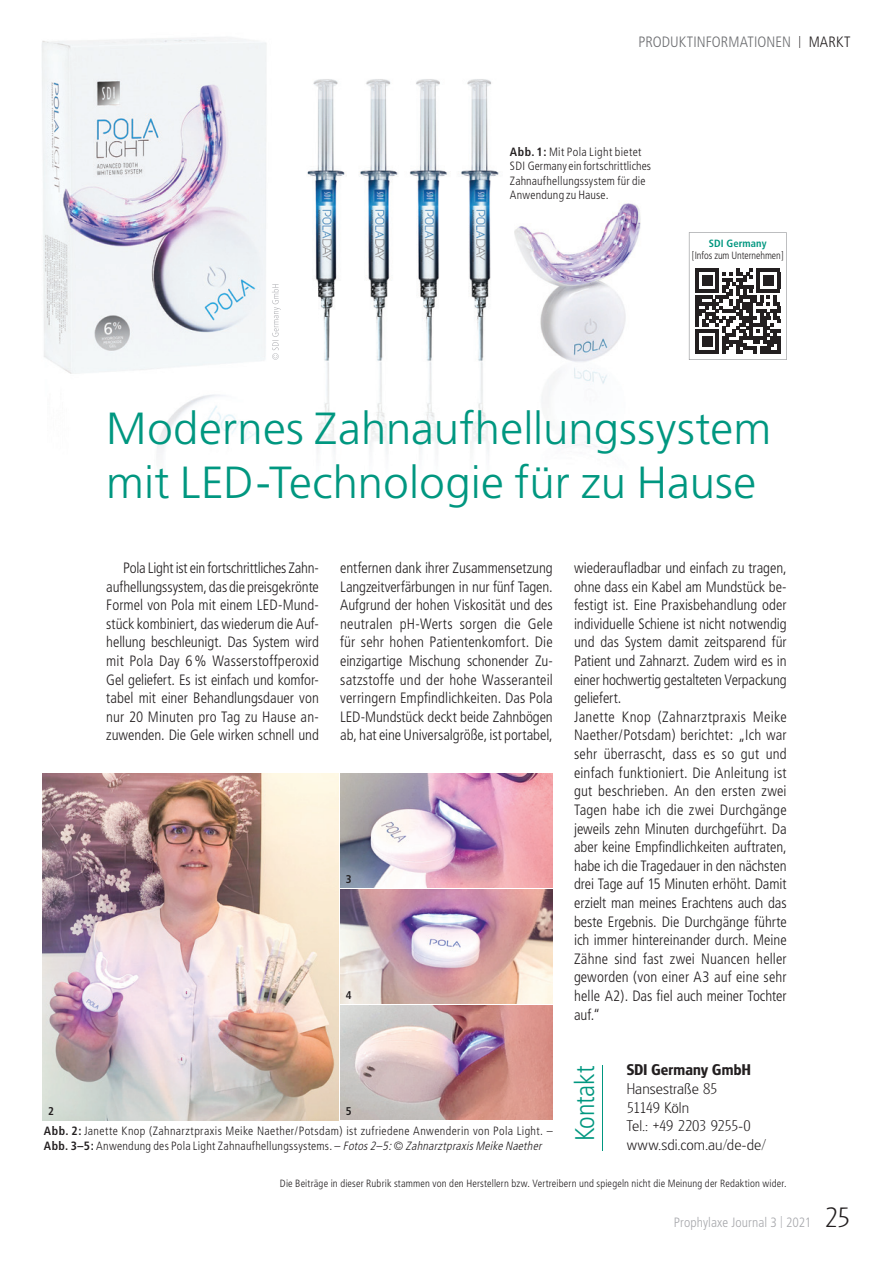
<style>
.page{position:relative;width:893px;height:1263px;background:#fff}
.page>*{position:absolute;margin:0;border:0;box-sizing:border-box;transform-origin:0 0}
.t1{font:300 45px/54px "Frutiger";letter-spacing:.005em;color:#009780}
.t2{font:300 condensed 27px "Frutiger";letter-spacing:-.01em;color:#009780}
.t3{font:300 condensed 15px/18.6px "Frutiger";color:#231f20;text-align:justify}
.t4{font:200 15px/18.6px "Glasgow";letter-spacing:.005em;color:#231f20}
.t5{font:300 condensed 15px "Frutiger";letter-spacing:.005em;color:#6c6d70}
.t6{font:600 15px "Glasgow";letter-spacing:.01em;color:#231f20}
.t7{font:300 condensed 13.5px "Frutiger";letter-spacing:.005em;color:#a8a9ad}
.t8{font:300 condensed 12px/14.4px "Frutiger";letter-spacing:.025em;color:#231f20}
.t9{font:700 condensed 11.25px "Frutiger";color:#231f20}
.t10{font:300 condensed 10.5px "Frutiger";letter-spacing:.015em;color:#231f20}
.t11{font:300 condensed 10.5px "Frutiger";letter-spacing:-.005em;color:#231f20;scale:.96 1}
.t12{font:700 condensed 10.5px "Frutiger";letter-spacing:.015em;color:#009780}
.s1{font-size:12px;color:#231f20}
.s2{color:#231f20}
.s3{font-weight:700}
.s4{font-style:italic}
.s5{font-size:12px}
.s6{font-family:"Glasgow";font-weight:200;font-stretch:normal;font-size:27px;color:#231f20}
</style>
<div class="page">
<img style="left:42px;top:37px;width:599px;height:417px">
<svg style="left:689px;top:232px;width:98px;height:128px"></svg>
<hr style="left:760px;top:350px;width:20px;height:4px;background:#231f20">
<hr style="left:602px;top:1065px;width:1px;height:85px;background:#009780">
<img style="left:340px;top:890px;width:213px;height:114px">
<img style="left:340px;top:774px;width:213px;height:114px">
<img style="left:340px;top:1006px;width:213px;height:114px">
<img style="left:43px;top:774px;width:295px;height:346px">
<img style="left:272px;top:284px;width:9px;height:76px">
<p class="t5" style="left:638px;top:34px;width:214px">PRODUKTINFORMATIONEN <span class="s1">|</span> <span class="s2">MARKT</span></p>
<p class="t8" style="left:510px;top:145px;width:143px"><span class="s3">Abb. 1:</span> Mit Pola Light bietet<br>SDI Germany ein fortschrittliches<br>Zahnaufhellungssystem für die<br>Anwendung zu Hause.</p>
<p class="t12" style="left:709px;top:237px;width:59px">SDI Germany</p>
<p class="t11" style="left:692px;top:250px;width:97px">[Infos zum Unternehmen]</p>
<h1 class="t1" style="left:106px;top:402px;width:666px">Modernes Zahnaufhellungssystem mit LED-Technologie für zu Hause</h1>
<p class="t3" style="left:106px;top:559px;width:214px;text-indent:17px">Pola Light ist ein fortschrittliches Zahn&shy;aufhellungssystem, das die preisgekrönte Formel von Pola mit einem LED-Mund&shy;stück kombiniert, das wiederum die Auf&shy;hellung beschleunigt. Das System wird mit Pola Day 6 % Wasserstoffperoxid Gel geliefert. Es ist einfach und komfor&shy;tabel mit einer Behandlungsdauer von nur 20 Minuten pro Tag zu Hause an&shy;zuwenden. Die Gele wirken schnell und</p>
<p class="t3" style="left:340px;top:559px;width:214px">entfernen dank ihrer Zusammensetzung Langzeitverfärbungen in nur fünf Tagen.<br>Aufgrund der hohen Viskosität und des neutralen pH-Werts sorgen die Gele für sehr hohen Patientenkomfort. Die einzigartige Mischung schonender Zu&shy;satzstoffe und der hohe Wasseranteil verringern Empfindlichkeiten. Das Pola LED-Mundstück deckt beide Zahnbögen ab, hat eine Universalgröße, ist portabel,</p>
<p class="t3" style="left:574px;top:559px;width:214px;text-align:left">wiederaufladbar und einfach zu tragen, ohne dass ein Kabel am Mundstück be&shy;festigt ist. Eine Praxisbehandlung oder individuelle Schiene ist nicht notwendig und das System damit zeitsparend für Patient und Zahnarzt. Zudem wird es in einer hochwertig gestalteten Verpackung geliefert.<br>Janette Knop (Zahnarztpraxis Meike Naether/Potsdam) berichtet: „Ich war sehr überrascht, dass es so gut und einfach funktioniert. Die Anleitung ist gut beschrieben. An den ersten zwei Tagen habe ich die zwei Durchgänge jeweils zehn Minuten durchgeführt. Da aber keine Empfindlichkeiten auftraten, habe ich die Tragedauer in den nächsten drei Tage auf 15 Minuten erhöht. Damit erzielt man meines Erachtens auch das beste Ergebnis. Die Durchgänge führte ich immer hintereinander durch. Meine Zähne sind fast zwei Nuancen heller geworden (von einer A3 auf eine sehr helle A2). Das fiel auch meiner Tochter auf.“</p>
<p class="t9" style="left:346px;top:872px;width:7px">3</p>
<p class="t9" style="left:346px;top:988px;width:7px">4</p>
<p class="t9" style="left:48px;top:1104px;width:7px">2</p>
<p class="t9" style="left:346px;top:1104px;width:7px">5</p>
<p class="t8" style="left:44px;top:1124px;width:510px"><span class="s3">Abb. 2:</span> Janette Knop (Zahnarztpraxis Meike Naether/Potsdam) ist zufriedene Anwenderin von Pola Light. –<br><span class="s3">Abb. 3–5:</span> Anwendung des Pola Light Zahnaufhellungssystems. – <span class="s4">Fotos2–5:</span>© <span class="s4">ZahnarztpraxisMeikeNaether</span></p>
<h2 class="t2" style="left:570px;top:1141px;width:77px;rotate:-90deg">Kontakt</h2>
<p class="t6" style="left:627px;top:1061px;width:126px">SDI Germany GmbH</p>
<p class="t4" style="left:627px;top:1079px;width:141px">Hansestraße 85<br>51149 Köln<br>Tel.: +49 2203 9255-0 www.sdi.com.au/de-de/</p>
<p class="t10" style="left:280px;top:1177px;width:508px">Die Beiträge in dieser Rubrik stammen von den Herstellern bzw. Vertreibern und spiegeln nicht die Meinung der Redaktion wider.</p>
<p class="t7" style="left:674px;top:1214px;width:178px">Prophylaxe Journal 3 <span class="s5">|</span> 2021 <span class="s6">25</span></p>
</div>
